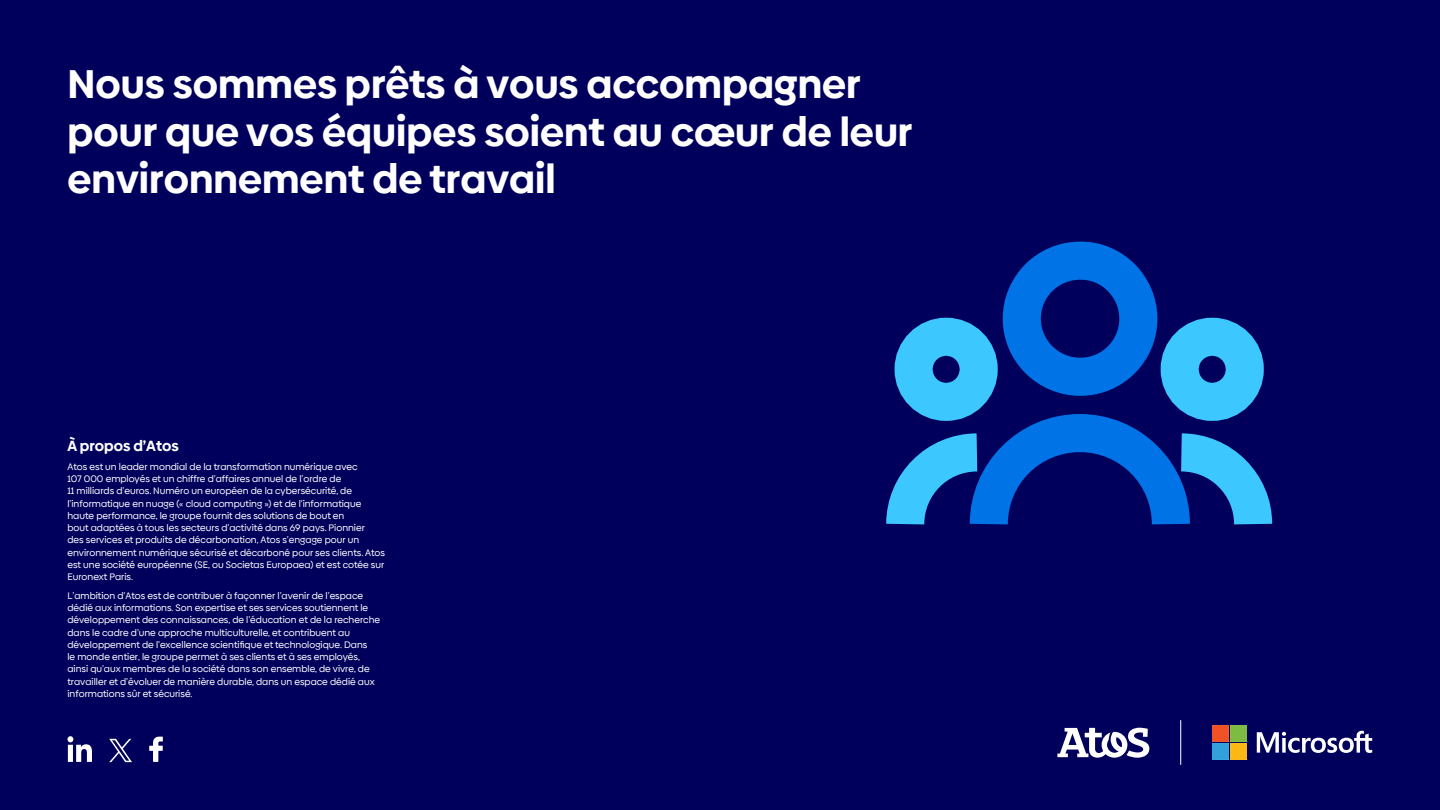
<style>
.page{position:relative;width:1440px;height:810px;background:#00005c}
.page>*{position:absolute;margin:0;border:0;box-sizing:border-box;transform-origin:0 0}
.t1{font:700 40.5px/47.5px "Biennale";color:#fff}
.t2{font:700 14.92px "Biennale";color:#fff}
.t3{font:9.52px/12.2px "Biennale";color:#fff}
</style>
<div class="page">
<hr style="left:1181px;top:720px;width:1px;height:45px;background:#fff">
<svg style="left:1057px;top:728px;width:92px;height:30px"></svg>
<svg style="left:1257px;top:731px;width:115px;height:22px"></svg>
<svg style="left:1213px;top:725px;width:34px;height:34px"></svg>
<svg style="left:67px;top:736px;width:25px;height:26px"></svg>
<svg style="left:109px;top:739px;width:23px;height:23px"></svg>
<svg style="left:149px;top:737px;width:14px;height:25px"></svg>
<svg style="left:886px;top:414px;width:65px;height:111px"></svg>
<div style="left:895px;top:318px;width:103px;height:103px;border:38px solid #3dc7ff;border-radius:50%"></div>
<svg style="left:1209px;top:417px;width:64px;height:108px"></svg>
<div style="left:1161px;top:318px;width:103px;height:103px;border:38px solid #3dc7ff;border-radius:50%"></div>
<svg style="left:951px;top:241px;width:258px;height:284px"></svg>
<h1 class="t1" style="left:68px;top:60px;width:846px">Nous sommes prêts à vous accompagner pour que vos équipes soient au cœur de leur environnement de travail</h1>
<h2 class="t2" style="left:68px;top:436px;width:113px">À propos d’Atos</h2>
<p class="t3" style="left:68px;top:461px;width:319px">Atos est un leader mondial de la transformation numérique avec<br>107 000 employés et un chiffre d’affaires annuel de l’ordre de<br>11 milliards d’euros. Numéro un européen de la cybersécurité, de l’informatique en nuage (« cloud computing ») et de l’informatique haute performance, le groupe fournit des solutions de bout en<br>bout adaptées à tous les secteurs d’activité dans 69 pays. Pionnier<br>des services et produits de décarbonation, Atos s’engage pour un environnement numérique sécurisé et décarboné pour ses clients. Atos est une société européenne (SE, ou Societas Europaea) et est cotée sur Euronext Paris.</p>
<p class="t3" style="left:68px;top:589px;width:314px">L’ambition d’Atos est de contribuer à façonner l’avenir de l’espace dédié aux informations. Son expertise et ses services soutiennent le développement des connaissances, de l’éducation et de la recherche dans le cadre d’une approche multiculturelle, et contribuent au développement de l’excellence scientifique et technologique. Dans<br>le monde entier, le groupe permet à ses clients et à ses employés, ainsi qu’aux membres de la société dans son ensemble, de vivre, de travailler et d’évoluer de manière durable, dans un espace dédié aux informations sûr et sécurisé.</p>
</div>
